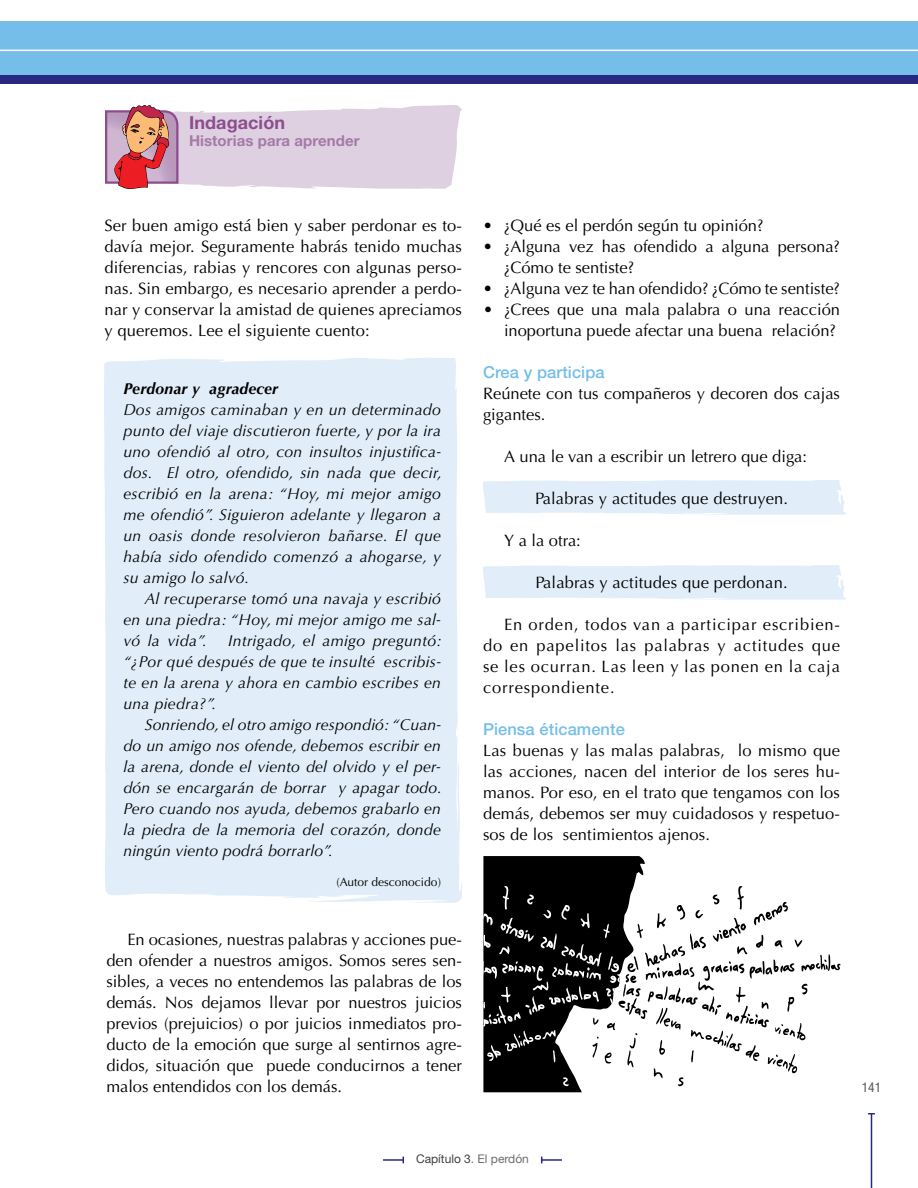
<style>
.page{position:relative;width:918px;height:1188px;background:#fff}
.page>*{position:absolute;margin:0;border:0;box-sizing:border-box;transform-origin:0 0}
.t1{font:700 18px "Helvetica Neue LT Std";letter-spacing:.005em;color:#8c4d8f}
.t2{font:16.5px/21px "Optima LT Std";color:#000;text-align:justify}
.t3{font:500 16.5px "Helvetica Neue LT Std";letter-spacing:.005em;color:#75bee9}
.t4{font:italic 15.75px/21px "Optima LT Std";letter-spacing:.02em;color:#000;text-align:justify}
.t5{font:italic 700 15.75px "Optima LT Std";letter-spacing:.01em;color:#000}
.t6{font:700 15px "Helvetica Neue LT Std";letter-spacing:.005em;color:#a579a8}
.t7{font:condensed 13.5px "Helvetica Neue LT Std";color:#58595b}
.t8{font:12px "Optima LT Std";color:#000}
.t9{font:12px "Helvetica Neue LT Std";color:#414042}
.s1{color:#6d6e71}
</style>
<div class="page">
<hr style="left:871px;top:1114px;width:1px;height:74px;background:#282781">
<svg style="left:483px;top:565px;width:363px;height:35px;background:#e3eff9"></svg>
<svg style="left:483px;top:480px;width:363px;height:35px;background:#e3eff9"></svg>
<div style="left:0;top:72px;width:918px;height:12px;background:#282781"></div>
<div style="left:0;top:21px;width:918px;height:54px;background:#75bee9"></div>
<hr style="left:0;top:50px;width:918px;height:1px;background:#fff">
<svg style="left:105px;top:105px;width:357px;height:84px;background:#dac1cf"></svg>
<div style="left:104px;top:358px;width:358px;height:545px;background:#e1eef9"></div>
<svg style="left:483px;top:856px;width:162px;height:236px;background:#2b2b2b"></svg>
<svg style="left:591px;top:886px;width:249px;height:202px"></svg>
<hr style="left:383px;top:1159px;width:20px;height:2px;background:#282781">
<hr style="left:542px;top:1159px;width:20px;height:2px;background:#282781">
<p class="t1" style="left:189px;top:112px;width:98px">Indagación</p>
<p class="t6" style="left:189px;top:131px;width:172px">Historias para aprender</p>
<p class="t2" style="left:104px;top:215px;width:359px">Ser buen amigo está bien y saber perdonar es to&shy;davía mejor. Seguramente habrás tenido muchas diferencias, rabias y rencores con algunas perso&shy;nas. Sin embargo, es necesario aprender a perdo&shy;nar y conservar la amistad de quienes apreciamos y queremos. Lee el siguiente cuento:</p>
<p class="t5" style="left:123px;top:379px;width:157px">Perdonar y agradecer</p>
<p class="t4" style="left:123px;top:399px;width:320px">Dos amigos caminaban y en un determinado punto del viaje discutieron fuerte, y por la ira uno ofendió al otro, con insultos injustifica&shy;dos. El otro, ofendido, sin nada que decir, escribió en la arena: “Hoy, mi mejor amigo me ofendió”. Siguieron adelante y llegaron a un oasis donde resolvieron bañarse. El que había sido ofendido comenzó a ahogarse, y su amigo lo salvó.</p>
<p class="t4" style="left:123px;top:588px;width:319px;text-indent:21px">Al recuperarse tomó una navaja y escribió en una piedra: “Hoy, mi mejor amigo me sal&shy;vó la vida”.</p>
<p class="t4" style="left:123px;top:630px;width:320px;text-indent:105px">Intrigado, el amigo preguntó: “¿Por qué después de que te insulté escribis&shy;te en la arena y ahora en cambio escribes en una piedra?”.</p>
<p class="t4" style="left:123px;top:714px;width:320px;text-indent:21px">Sonriendo, el otro amigo respondió: “Cuan&shy;do un amigo nos ofende, debemos escribir en la arena, donde el viento del olvido y el per&shy;dón se encargarán de borrar y apagar todo.<br>Pero cuando nos ayuda, debemos grabarlo en la piedra de la memoria del corazón, donde ningún viento podrá borrarlo”.</p>
<p class="t8" style="left:336px;top:875px;width:106px">(Autor desconocido)</p>
<p class="t2" style="left:106px;top:929px;width:357px;text-indent:21px">En ocasiones, nuestras palabras y acciones pue&shy;den ofender a nuestros amigos. Somos seres sen&shy;sibles, a veces no entendemos las palabras de los demás. Nos dejamos llevar por nuestros juicios previos (prejuicios) o por juicios inmediatos pro&shy;ducto de la emoción que surge al sentirnos agre&shy;didos, situación que puede conducirnos a tener malos entendidos con los demás.</p>
<p class="t2" style="left:483px;top:215px;width:282px">• ¿Qué es el perdón según tu opinión?</p>
<p class="t2" style="left:504px;top:236px;width:338px;text-indent:-21px">• ¿Alguna vez has ofendido a alguna persona? ¿Cómo te sentiste?</p>
<p class="t2" style="left:483px;top:278px;width:359px">• ¿Alguna vez te han ofendido? ¿Cómo te sentiste?</p>
<p class="t2" style="left:483px;top:299px;width:359px;text-align:right">• ¿Crees que una mala palabra o una reacción inoportuna puede afectar una buena relación?</p>
<p class="t3" style="left:483px;top:362px;width:123px">Crea y participa</p>
<p class="t2" style="left:483px;top:383px;width:358px">Reúnete con tus compañeros y decoren dos cajas gigantes.</p>
<p class="t2" style="left:504px;top:446px;width:305px">A una le van a escribir un letrero que diga:</p>
<p class="t2" style="left:535px;top:488px;width:255px">Palabras y actitudes que destruyen.</p>
<p class="t2" style="left:504px;top:530px;width:78px">Y a la otra:</p>
<p class="t2" style="left:535px;top:572px;width:254px">Palabras y actitudes que perdonan.</p>
<p class="t2" style="left:483px;top:614px;width:359px;text-indent:21px">En orden, todos van a participar escribien&shy;do en papelitos las palabras y actitudes que se les ocurran. Las leen y las ponen en la caja correspondiente.</p>
<p class="t3" style="left:483px;top:719px;width:143px">Piensa éticamente</p>
<p class="t2" style="left:483px;top:740px;width:359px">Las buenas y las malas palabras, lo mismo que las acciones, nacen del interior de los seres hu&shy;manos. Por eso, en el trato que tengamos con los demás, debemos ser muy cuidadosos y respetuo&shy;sos de los sentimientos ajenos.</p>
<p class="t7" style="left:862px;top:1079px;width:21px">141</p>
<p class="t9" style="left:416px;top:1152px;width:114px">Capítulo 3<span class="s1">. El perdón</span></p>
</div>
